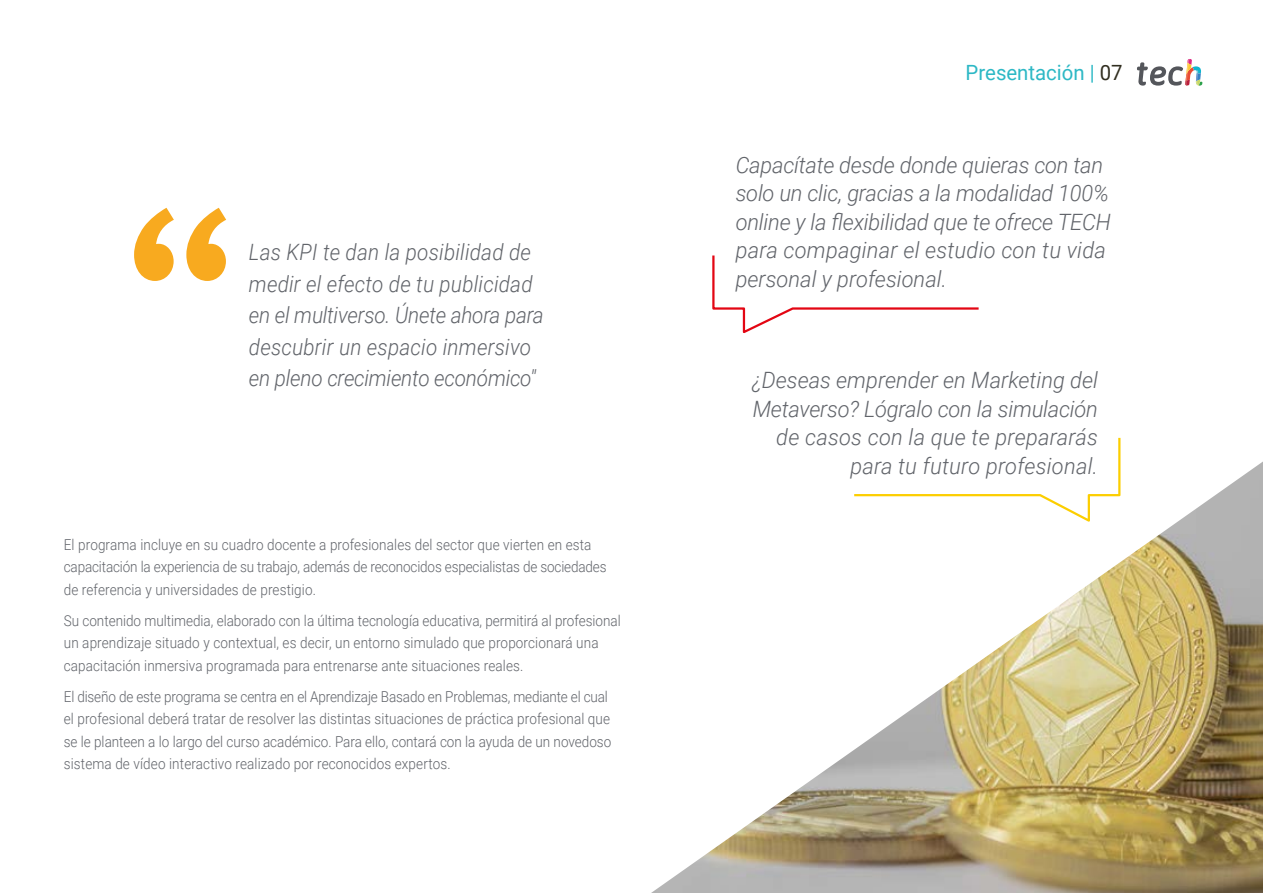
<style>
.page{position:relative;width:1263px;height:893px;background:#fff}
.page>*{position:absolute;margin:0;border:0;box-sizing:border-box;transform-origin:0 0}
.t1{font:italic 300 22.5px/28.5px "Roboto";color:#61646a;text-align:right}
.t2{font:italic 300 22.5px/31.5px "Roboto";color:#61646a;scale:.92 1}
.t3{font:21px "Roboto";color:#2db8c5}
.t4{font:300 15px/22.5px "Roboto";letter-spacing:.005em;color:#61646a;scale:.9 1}
.s1{color:#312e20}
</style>
<div class="page">
<svg style="left:134px;top:208px;width:92px;height:73px"></svg>
<svg style="left:1137px;top:59px;width:65px;height:27px"></svg>
<img style="left:651px;top:461px;width:612px;height:432px">
<svg style="left:852px;top:437px;width:270px;height:87px"></svg>
<svg style="left:712px;top:255px;width:267px;height:78px"></svg>
<h1 class="t2" style="left:249px;top:236px;width:322px">Las KPI te dan la posibilidad de medir el efecto de tu publicidad en el multiverso. Únete ahora para descubrir un espacio inmersivo en pleno crecimiento económico"</h1>
<p class="t4" style="left:64px;top:533px;width:605px">El programa incluye en su cuadro docente a profesionales del sector que vierten en esta capacitación la experiencia de su trabajo, además de reconocidos especialistas de sociedades de referencia y universidades de prestigio.</p>
<p class="t4" style="left:64px;top:609px;width:620px">Su contenido multimedia, elaborado con la última tecnología educativa, permitirá al profesional un aprendizaje situado y contextual, es decir, un entorno simulado que proporcionará una capacitación inmersiva programada para entrenarse ante situaciones reales.</p>
<p class="t4" style="left:64px;top:685px;width:610px">El diseño de este programa se centra en el Aprendizaje Basado en Problemas, mediante el cual el profesional deberá tratar de resolver las distintas situaciones de práctica profesional que se le planteen a lo largo del curso académico. Para ello, contará con la ayuda de un novedoso sistema de vídeo interactivo realizado por reconocidos expertos.</p>
<h2 class="t3" style="left:966px;top:57px;width:159px">Presentación | <span class="s1">07</span></h2>
<h1 class="t1" style="left:736px;top:149px;width:377px;text-align:left">Capacítate desde donde quieras con tan solo un clic, gracias a la modalidad 100% online y la flexibilidad que te ofrece TECH para compaginar el estudio con tu vida personal y profesional.</h1>
<h1 class="t1" style="left:752px;top:365px;width:347px">¿Deseas emprender en Marketing del Metaverso? Lógralo con la simulación de casos con la que te prepararás para tu futuro profesional.</h1>
</div>
